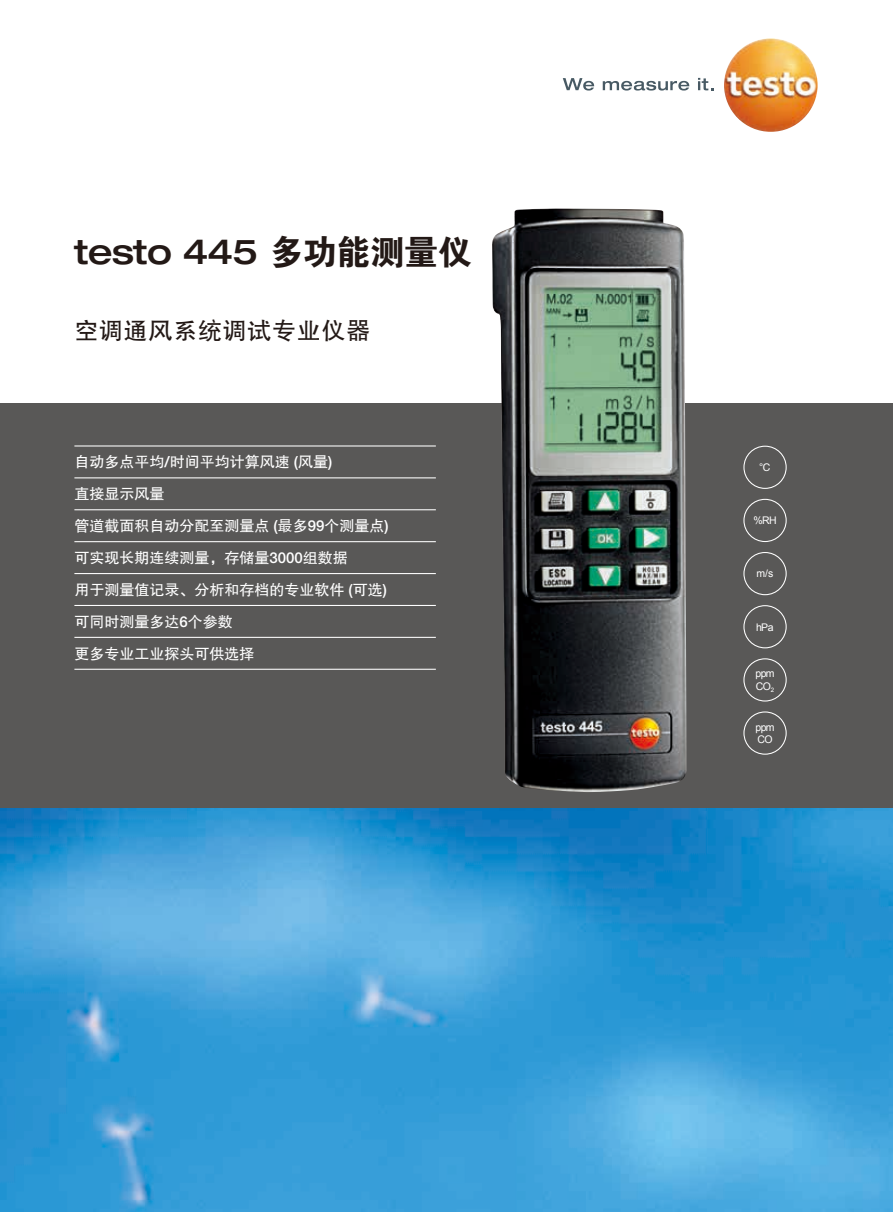
<style>
.page{position:relative;width:893px;height:1212px;background:#fff}
.page>*{position:absolute;margin:0;border:0;box-sizing:border-box;transform-origin:0 0}
.t1{font:500 expanded 34.5px "Helvetica Neue";letter-spacing:-.02em;color:#231916}
.t2{font:24px "FZHTJW GB1 0";letter-spacing:.03em;color:#231916}
.t3{font:15px/32px "FZHTJW GB1 0";color:#fff}
.t4{font:10.5px/12.6px "Arial";letter-spacing:-.06em;color:#fff}
.s1{font-family:"FZDHTJW GB1 0";font-weight:400;font-stretch:normal}
.s2{font-family:"Helvetica Neue";font-weight:500}
.s3{font-family:"FZHTJW GB1 0"}
</style>
<div class="page">
<img style="left:0;top:808px;width:893px;height:404px">
<img style="left:724px;top:38px;width:94px;height:94px;border-radius:46px">
<svg style="left:563px;top:78px;width:31px;height:13px"></svg>
<svg style="left:603px;top:81px;width:86px;height:10px"></svg>
<svg style="left:698px;top:78px;width:16px;height:12px"></svg>
<div style="left:0;top:404px;width:893px;height:404px;background:#595857"></div>
<hr style="left:74px;top:445px;width:362px;height:1px;background:#fff">
<hr style="left:74px;top:477px;width:362px;height:1px;background:#fff">
<hr style="left:74px;top:509px;width:362px;height:1px;background:#fff">
<hr style="left:74px;top:541px;width:362px;height:1px;background:#fff">
<hr style="left:74px;top:573px;width:362px;height:1px;background:#fff">
<hr style="left:74px;top:605px;width:362px;height:1px;background:#fff">
<hr style="left:74px;top:637px;width:362px;height:1px;background:#fff">
<hr style="left:74px;top:669px;width:362px;height:1px;background:#fff">
<div style="left:743px;top:446px;width:44px;height:43px;border:1px solid #fff;border-radius:50%"></div>
<div style="left:743px;top:499px;width:44px;height:43px;border:1px solid #fff;border-radius:50%"></div>
<div style="left:743px;top:552px;width:44px;height:43px;border:1px solid #fff;border-radius:50%"></div>
<div style="left:743px;top:605px;width:44px;height:43px;border:1px solid #fff;border-radius:50%"></div>
<div style="left:743px;top:658px;width:44px;height:43px;border:1px solid #fff;border-radius:50%"></div>
<div style="left:743px;top:711px;width:44px;height:44px;border:1px solid #fff;border-radius:50%"></div>
<img style="left:491px;top:208px;width:195px;height:584px">
<h1 class="t1" style="left:74px;top:230px;width:399px">testo 445 <span class="s1">多功能测量仪</span></h1>
<h2 class="t2" style="left:74px;top:318px;width:297px">空调通风系统调试专业仪器</h2>
<p class="t3" style="left:74px;top:446px;width:316px">自动多点平均<span class="s2">/</span>时间平均计算风速 <span class="s2">(</span>风量<span class="s2">)<br></span>直接显示风量<br>管道截面积自动分配至测量点 <span class="s2">(</span>最多<span class="s2">99</span>个测量点<span class="s2">)</span>可实现长期连续测量，存储量<span class="s2">3000</span>组数据<br>用于测量值记录、分析和存档的专业软件 <span class="s2">(</span>可选<span class="s2">)</span>可同时测量多达<span class="s2">6</span>个参数<br>更多专业工业探头可供选择</p>
<p class="t4" style="left:759px;top:461px;width:13px">°<span class="s3">C</span></p>
<p class="t4" style="left:754px;top:514px;width:25px">%RH</p>
<p class="t4" style="left:757px;top:567px;width:18px">m/s</p>
<p class="t4" style="left:756px;top:621px;width:19px">hPa</p>
<p class="t4" style="left:755px;top:667px;width:21px">ppm<br>CO<sub>2</sub></p>
<p class="t4" style="left:755px;top:721px;width:21px">ppm<br>CO</p>
</div>
